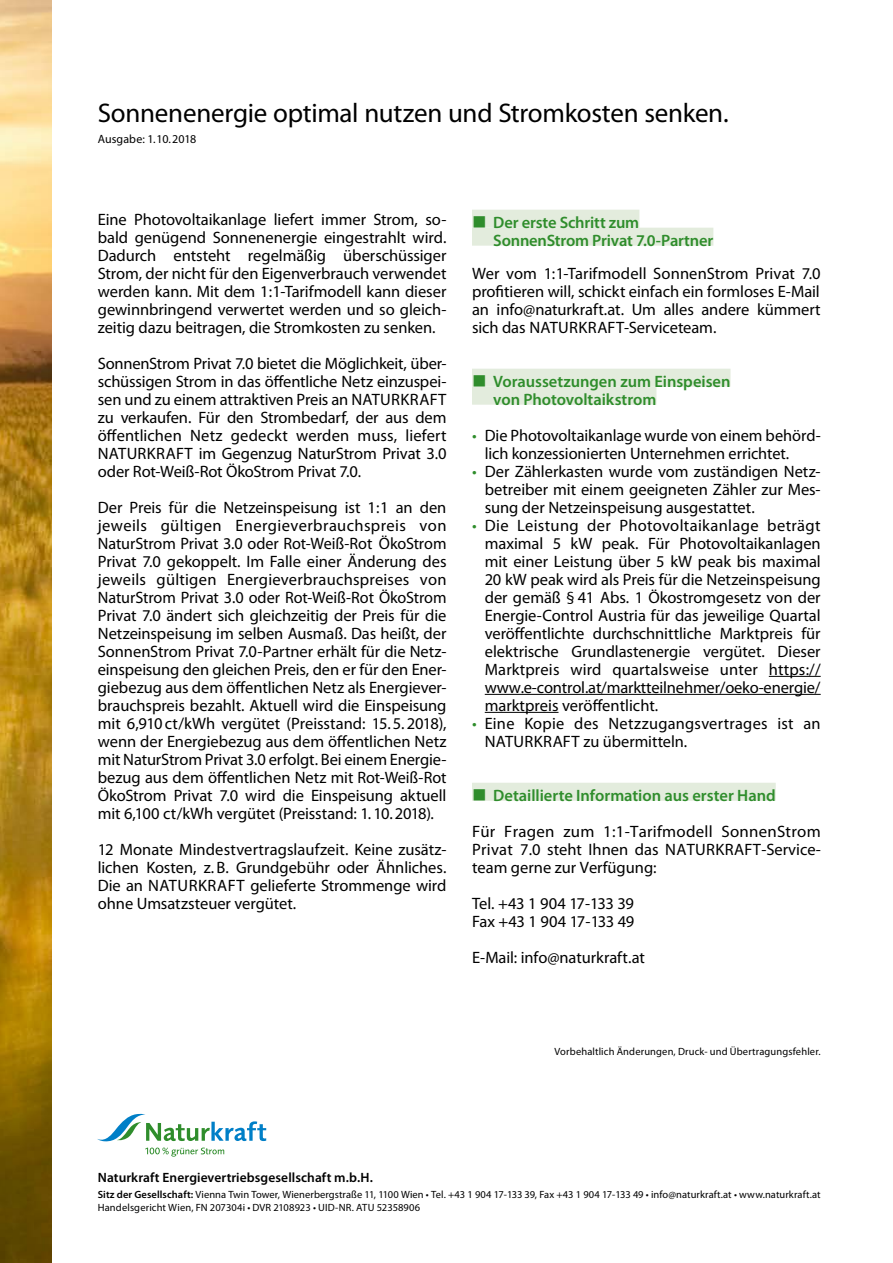
<style>
.page{position:relative;width:893px;height:1263px;background:#fff}
.page>*{position:absolute;margin:0;border:0;box-sizing:border-box;transform-origin:0 0}
.t1{font:27px "Myriad Pro";letter-spacing:-.01em;color:#000}
.t2{font:16.5px/18px "Myriad Pro";color:#000;text-align:justify}
.t3{font:600 16.5px/18px "Myriad Pro";letter-spacing:-.005em;color:#2f8d2c}
.t4{font:16.5px/18px "Myriad Pro";letter-spacing:-.025em;color:#000}
.t5{font:600 13.5px "Myriad Pro";letter-spacing:.005em;color:#000}
.t6{font:12px "Myriad Pro";color:#000}
.t7{font:10.5px/12.6px "Myriad Pro";letter-spacing:.01em;color:#000}
.s1{color:#2f8d2c}
.s2{font-weight:600;color:#2f8d2c}
.s3{font-weight:600}
</style>
<div class="page">
<div style="left:472px;top:210px;width:167px;height:18px;background:#e3ecdd"></div>
<div style="left:472px;top:228px;width:241px;height:18px;background:#e3ecdd"></div>
<div style="left:472px;top:369px;width:258px;height:18px;background:#e3ecdd"></div>
<div style="left:472px;top:387px;width:184px;height:18px;background:#e3ecdd"></div>
<hr style="left:769px;top:676px;width:52px;height:1px;background:#000">
<hr style="left:485px;top:694px;width:336px;height:1px;background:#000">
<hr style="left:485px;top:712px;width:73px;height:1px;background:#000">
<div style="left:472px;top:783px;width:304px;height:18px;background:#e3ecdd"></div>
<img style="left:0;top:0;width:51px;height:1263px">
<svg style="left:97px;top:1113px;width:169px;height:43px"></svg>
<h1 class="t1" style="left:98px;top:97px;width:632px">Sonnenenergie optimal nutzen und Stromkosten senken.</h1>
<p class="t6" style="left:98px;top:132px;width:100px">Ausgabe: 1.10.2018</p>
<p class="t2" style="left:98px;top:210px;width:350px">Eine Photovoltaikanlage liefert immer Strom, so&shy;bald genügend Sonnenenergie eingestrahlt wird.<br>Dadurch entsteht regelmäßig überschüssiger Strom, der nicht für den Eigenverbrauch verwendet werden kann. Mit dem 1:1-Tarifmodell kann dieser gewinnbringend verwertet werden und so gleich&shy;zeitig dazu beitragen, die Stromkosten zu senken.</p>
<p class="t2" style="left:98px;top:354px;width:350px">SonnenStrom Privat 7.0 bietet die Möglichkeit, über&shy;schüssigen Strom in das öffentliche Netz einzuspei&shy;sen und zu einem attraktiven Preis an NATURKRAFT zu verkaufen. Für den Strombedarf, der aus dem öffentlichen Netz gedeckt werden muss, liefert NATURKRAFT im Gegenzug NaturStrom Privat 3.0 oder Rot-Weiß-Rot ÖkoStrom Privat 7.0.</p>
<p class="t2" style="left:98px;top:498px;width:350px">Der Preis für die Netzeinspeisung ist 1:1 an den jeweils gültigen Energieverbrauchspreis von NaturStrom Privat 3.0 oder Rot-Weiß-Rot ÖkoStrom Privat 7.0 gekoppelt. Im Falle einer Änderung des jeweils gültigen Energieverbrauchspreises von NaturStrom Privat 3.0 oder Rot-Weiß-Rot ÖkoStrom Privat 7.0 ändert sich gleichzeitig der Preis für die Netzeinspeisung im selben Ausmaß. Das heißt, der SonnenStrom Privat 7.0-Partner erhält für die Netz&shy;einspeisung den gleichen Preis, den er für den Ener&shy;giebezug aus dem öffentlichen Netz als Energiever&shy;brauchspreis bezahlt. Aktuell wird die Einspeisung mit 6,910 ct/kWh vergütet (Preisstand: 15. 5. 2018), wenn der Energiebezug aus dem öffentlichen Netz mit NaturStrom Privat 3.0 erfolgt. Bei einem Energie&shy;bezug aus dem öffentlichen Netz mit Rot-Weiß-Rot ÖkoStrom Privat 7.0 wird die Einspeisung aktuell mit 6,100 ct/kWh vergütet (Preisstand: 1.10.2018).</p>
<p class="t2" style="left:98px;top:840px;width:350px">12 Monate Mindestvertragslaufzeit. Keine zusätz&shy;lichen Kosten, z.B. Grundgebühr oder Ähnliches.<br>Die an NATURKRAFT gelieferte Strommenge wird ohne Umsatzsteuer vergütet.</p>
<p class="t3" style="left:493px;top:213px;width:221px;text-indent:-21px">■ Der erste Schritt zum<br>SonnenStrom Privat 7.0-Partner</p>
<p class="t2" style="left:472px;top:264px;width:350px">Wer vom 1:1-Tarifmodell SonnenStrom Privat 7.0 profitieren will, schickt einfach ein formloses E-Mail an info@naturkraft.at. Um alles andere kümmert sich das NATURKRAFT-Serviceteam.</p>
<p class="t3" style="left:493px;top:372px;width:239px;text-indent:-21px">■ Voraussetzungen zum Einspeisen von Photovoltaikstrom</p>
<p class="t2" style="left:485px;top:426px;width:337px;text-indent:-13px"><span class="s1">•</span> Die Photovoltaikanlage wurde von einem behörd&shy;lich konzessionierten Unternehmen errichtet.</p>
<p class="t2" style="left:485px;top:462px;width:337px;text-indent:-13px"><span class="s1">•</span> Der Zählerkasten wurde vom zuständigen Netz&shy;betreiber mit einem geeigneten Zähler zur Mes&shy;sung der Netzeinspeisung ausgestattet.</p>
<p class="t2" style="left:485px;top:516px;width:337px;text-indent:-13px"><span class="s1">•</span> Die Leistung der Photovoltaikanlage beträgt maximal 5 kW peak. Für Photovoltaikanlagen mit einer Leistung über 5 kW peak bis maximal 20 kW peak wird als Preis für die Netzeinspeisung der gemäß § 41 Abs. 1 Ökostromgesetz von der Energie-Control Austria für das jeweilige Quartal veröffentlichte durchschnittliche Marktpreis für elektrische Grundlastenergie vergütet. Dieser Marktpreis wird quartalsweise unter https:// www.e-control.at/marktteilnehmer/oeko-energie/ marktpreis veröffentlicht.</p>
<p class="t2" style="left:485px;top:714px;width:337px;text-indent:-13px"><span class="s1">•</span> Eine Kopie des Netzzugangsvertrages ist an<br>NATURKRAFT zu übermitteln.</p>
<p class="t2" style="left:472px;top:777px;width:350px;line-height:36px"><span class="s1">■</span> <span class="s2">Detaillierte Information aus erster Hand<br></span>Für Fragen zum 1:1-Tarifmodell SonnenStrom</p>
<p class="t2" style="left:472px;top:840px;width:350px">Privat 7.0 steht Ihnen das NATURKRAFT-Service&shy;team gerne zur Verfügung:</p>
<p class="t4" style="left:472px;top:894px;width:164px">Tel. +43 1 904 17-133 39<br>Fax +43 1 904 17-133 49</p>
<p class="t2" style="left:472px;top:948px;width:174px">E-Mail: info@naturkraft.at</p>
<p class="t7" style="left:555px;top:1045px;width:268px">Vorbehaltlich Änderungen, Druck- und Übertragungsfehler.</p>
<p class="t5" style="left:98px;top:1168px;width:277px">Naturkraft Energievertriebsgesellschaft m.b.H.</p>
<p class="t7" style="left:98px;top:1188px;width:724px"><span class="s3">Sitz der Gesellschaft:</span> Vienna Twin Tower, Wienerbergstraße 11, 1100 Wien • Tel. +43 1 904 17-133 39, Fax +43 1 904 17-133 49 • info@naturkraft.at • www.naturkraft.at<br>Handelsgericht Wien, FN 207304i • DVR 2108923 • UID-NR. ATU 52358906</p>
</div>
